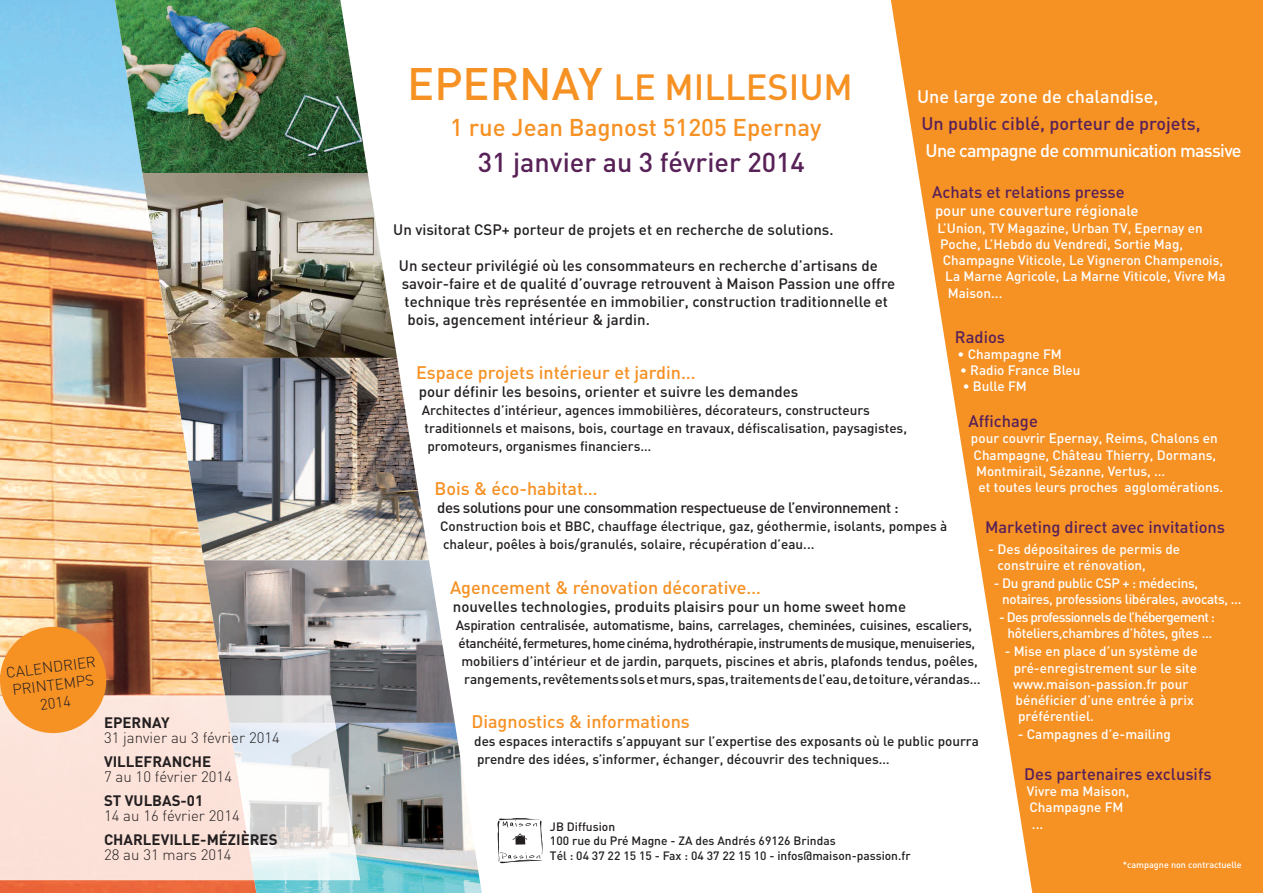
<style>
.page{position:relative;width:1263px;height:893px;background:#fff}
.page>*{position:absolute;margin:0;border:0;box-sizing:border-box;transform-origin:0 0}
.t1{font:500 36px "DIN";color:#f69124}
.t2{font:500 27px "DIN";color:#582157}
.t3{font:500 24px "DIN";color:#f69124}
.t4{font:500 18px "DIN";color:#f69124}
.t5{font:500 18px "DIN";letter-spacing:-.04em;color:#fff}
.t6{font:500 18px "DIN";color:#582157}
.t7{font:500 18px "DIN";color:#fff}
.t8{font:500 16.5px "DIN";color:#582157}
.t9{font:500 15px "DIN";color:#231f20}
.t10{font:300 15px/18px "DIN";color:#231f20;text-align:center}
.t11{font:500 15px "DIN";letter-spacing:-.03em;color:#231f20}
.t12{font:700 15px "DIN";color:#231f20}
.t13{font:500 15px "DIN";color:#fff}
.t14{font:500 13.5px/18px "DIN";color:#231f20}
.t15{font:500 13.5px/16.2px "DIN";color:#fff}
.t16{font:500 13.5px "DIN";letter-spacing:-.02em;color:#231f20}
.t17{font:500 13.5px "DIN";letter-spacing:-.03em;color:#231f20}
.t18{font:500 13.5px/16.2px "DIN";letter-spacing:-.025em;color:#fff}
.t19{font:500 13.5px/16.2px "DIN";letter-spacing:-.05em;color:#fff;text-align:center}
.t20{font:500 12px/14.4px "DIN";color:#231f20}
.t21{font:500 9px "DIN";color:#fff}
.s1{font-size:45px}
</style>
<div class="page">
<svg style="left:891px;top:0;width:372px;height:893px;fill:#f69124"></svg>
<img style="left:0;top:0;width:229px;height:893px">
<img style="left:115px;top:0;width:253px;height:173px">
<img style="left:142px;top:173px;width:255px;height:185px">
<img style="left:172px;top:358px;width:257px;height:202px">
<img style="left:204px;top:560px;width:251px;height:163px">
<img style="left:229px;top:723px;width:253px;height:170px">
<svg style="left:0;top:695px;width:360px;height:185px;background:#f1e2dd"></svg>
<div style="left:0;top:627px;width:106px;height:106px;background:#f69124;border-radius:50%"></div>
<svg style="left:497px;top:818px;width:46px;height:45px"></svg>
<p class="t10" style="left:5px;top:663px;width:92px;rotate:-7deg">CALENDRIER<br>PRINTEMPS<br>2014</p>
<p class="t12" style="left:104px;top:713px;width:67px">EPERNAY</p>
<p class="t10" style="left:104px;top:728px;width:177px">31 janvier au 3 février 2014</p>
<p class="t12" style="left:104px;top:752px;width:109px">VILLEFRANCHE</p>
<p class="t10" style="left:104px;top:767px;width:130px">7 au 10 février 2014</p>
<p class="t12" style="left:104px;top:791px;width:101px">ST VULBAS-01</p>
<p class="t10" style="left:104px;top:806px;width:137px">14 au 16 février 2014</p>
<p class="t12" style="left:104px;top:830px;width:175px">CHARLEVILLE-MéZIèRES</p>
<p class="t10" style="left:104px;top:845px;width:129px">28 au 31 mars 2014</p>
<h1 class="t1" style="left:407px;top:64px;width:447px"><span class="s1">EPERNAY</span> LE MILLESIUM</h1>
<h3 class="t3" style="left:450px;top:112px;width:373px">1 rue Jean Bagnost 51205 Epernay</h3>
<h2 class="t2" style="left:478px;top:145px;width:329px">31 janvier au 3 février 2014</h2>
<h3 class="t7" style="left:917px;top:85px;width:243px">Une large zone de chalandise,</h3>
<h3 class="t6" style="left:921px;top:112px;width:281px">Un public ciblé, porteur de projets,</h3>
<h3 class="t5" style="left:926px;top:139px;width:317px">Une campagne de communication massive</h3>
<p class="t8" style="left:932px;top:182px;width:194px">Achats et relations presse</p>
<p class="t13" style="left:935px;top:201px;width:205px">pour une couverture régionale</p>
<p class="t15" style="left:937px;top:219px;width:267px">L’Union, TV Magazine, Urban TV, Epernay en</p>
<p class="t15" style="left:940px;top:235px;width:244px">Poche, L’Hebdo du Vendredi, Sortie Mag,</p>
<p class="t15" style="left:943px;top:252px;width:282px">Champagne Viticole, Le Vigneron Champenois,</p>
<p class="t15" style="left:945px;top:268px;width:282px">La Marne Agricole, La Marne Viticole, Vivre Ma</p>
<p class="t15" style="left:948px;top:284px;width:56px">Maison...</p>
<p class="t8" style="left:955px;top:326px;width:52px">Radios</p>
<p class="t15" style="left:957px;top:345px;width:106px">• Champagne FM</p>
<p class="t15" style="left:960px;top:361px;width:122px">• Radio France Bleu</p>
<p class="t15" style="left:963px;top:378px;width:66px">• Bulle FM</p>
<p class="t8" style="left:968px;top:411px;width:71px">Affichage</p>
<p class="t15" style="left:971px;top:430px;width:248px">pour couvrir Epernay, Reims, Chalons en</p>
<p class="t15" style="left:973px;top:446px;width:244px">Champagne, Château Thierry, Dormans,</p>
<p class="t15" style="left:976px;top:462px;width:191px">Montmirail, Sézanne, Vertus, ...</p>
<p class="t15" style="left:979px;top:478px;width:246px">et toutes leurs proches agglomérations.</p>
<p class="t8" style="left:985px;top:516px;width:242px">Marketing direct avec invitations</p>
<p class="t15" style="left:997px;top:540px;width:184px;text-indent:-9px">- Des dépositaires de permis de construire et rénovation,</p>
<p class="t18" style="left:1002px;top:574px;width:241px;text-indent:-8px">- Du grand public CSP + : médecins, notaires, professions libérales, avocats, ...</p>
<p class="t19" style="left:999px;top:609px;width:217px">- Des professionnels de l’hébergement : hôteliers,chambres d’hôtes, gîtes ...</p>
<p class="t15" style="left:1005px;top:643px;width:194px">- Mise en place d’un système de</p>
<p class="t15" style="left:1014px;top:659px;width:185px">pré-enregistrement sur le site</p>
<p class="t15" style="left:1013px;top:675px;width:177px">www.maison-passion.fr pour</p>
<p class="t15" style="left:1015px;top:691px;width:180px">bénéficier d’une entrée à prix</p>
<p class="t15" style="left:1018px;top:708px;width:77px">préférentiel.</p>
<p class="t15" style="left:1018px;top:726px;width:154px">- Campagnes d’e-mailing</p>
<p class="t8" style="left:1024px;top:763px;width:189px">Des partenaires exclusifs</p>
<p class="t15" style="left:1027px;top:783px;width:104px">Vivre ma Maison,<br>Champagne FM ...</p>
<p class="t21" style="left:1123px;top:859px;width:120px">*campagne non contractuelle</p>
<p class="t9" style="left:393px;top:220px;width:442px">Un visitorat CSP+ porteur de projets et en recherche de solutions.</p>
<p class="t9" style="left:399px;top:256px;width:480px">Un secteur privilégié où les consommateurs en recherche d’artisans de</p>
<p class="t9" style="left:402px;top:274px;width:495px">savoir-faire et de qualité d’ouvrage retrouvent à Maison Passion une offre</p>
<p class="t9" style="left:405px;top:292px;width:485px">technique très représentée en immobilier, construction traditionnelle et</p>
<p class="t9" style="left:407px;top:310px;width:244px">bois, agencement intérieur &amp; jardin.</p>
<h3 class="t4" style="left:416px;top:361px;width:281px">Espace projets intérieur et jardin…</h3>
<p class="t9" style="left:419px;top:382px;width:381px">pour définir les besoins, orienter et suivre les demandes</p>
<p class="t14" style="left:422px;top:400px;width:487px">Architectes d’intérieur, agences immobilières, décorateurs, constructeurs traditionnels et maisons, bois, courtage en travaux, défiscalisation, paysagistes, promoteurs, organismes financiers…</p>
<h3 class="t4" style="left:434px;top:477px;width:165px">Bois &amp; éco-habitat…</h3>
<p class="t11" style="left:437px;top:498px;width:463px">des solutions pour une consommation respectueuse de l’environnement :</p>
<p class="t14" style="left:440px;top:517px;width:508px">Construction bois et BBC, chauffage électrique, gaz, géothermie, isolants, pompes à chaleur, poêles à bois/granulés, solaire, récupération d’eau...</p>
<h3 class="t4" style="left:450px;top:576px;width:312px">Agencement &amp; rénovation décorative…</h3>
<p class="t9" style="left:453px;top:597px;width:455px">nouvelles technologies, produits plaisirs pour un home sweet home</p>
<p class="t16" style="left:456px;top:616px;width:518px">Aspiration centralisée, automatisme, bains, carrelages, cheminées, cuisines, escaliers,</p>
<p class="t17" style="left:459px;top:634px;width:518px">étanchéité, fermetures, home cinéma, hydrothérapie, instruments de musique, menuiseries,</p>
<p class="t14" style="left:461px;top:651px;width:518px">mobiliers d’intérieur et de jardin, parquets, piscines et abris, plafonds tendus, poêles,</p>
<p class="t14" style="left:464px;top:669px;width:518px">rangements, revêtements sols et murs, spas, traitements de l’eau, de toiture, vérandas…</p>
<h3 class="t4" style="left:471px;top:710px;width:220px">Diagnostics &amp; informations</h3>
<p class="t14" style="left:474px;top:732px;width:506px">des espaces interactifs s’appuyant sur l’expertise des exposants où le public pourra prendre des idées, s’informer, échanger, découvrir des techniques…</p>
<p class="t20" style="left:550px;top:819px;width:362px">JB Diffusion<br>100 rue du Pré Magne - ZA des Andrés 69126 Brindas<br>Tél : 04 37 22 15 15 - Fax : 04 37 22 15 10 - infos@maison-passion.fr</p>
</div>
